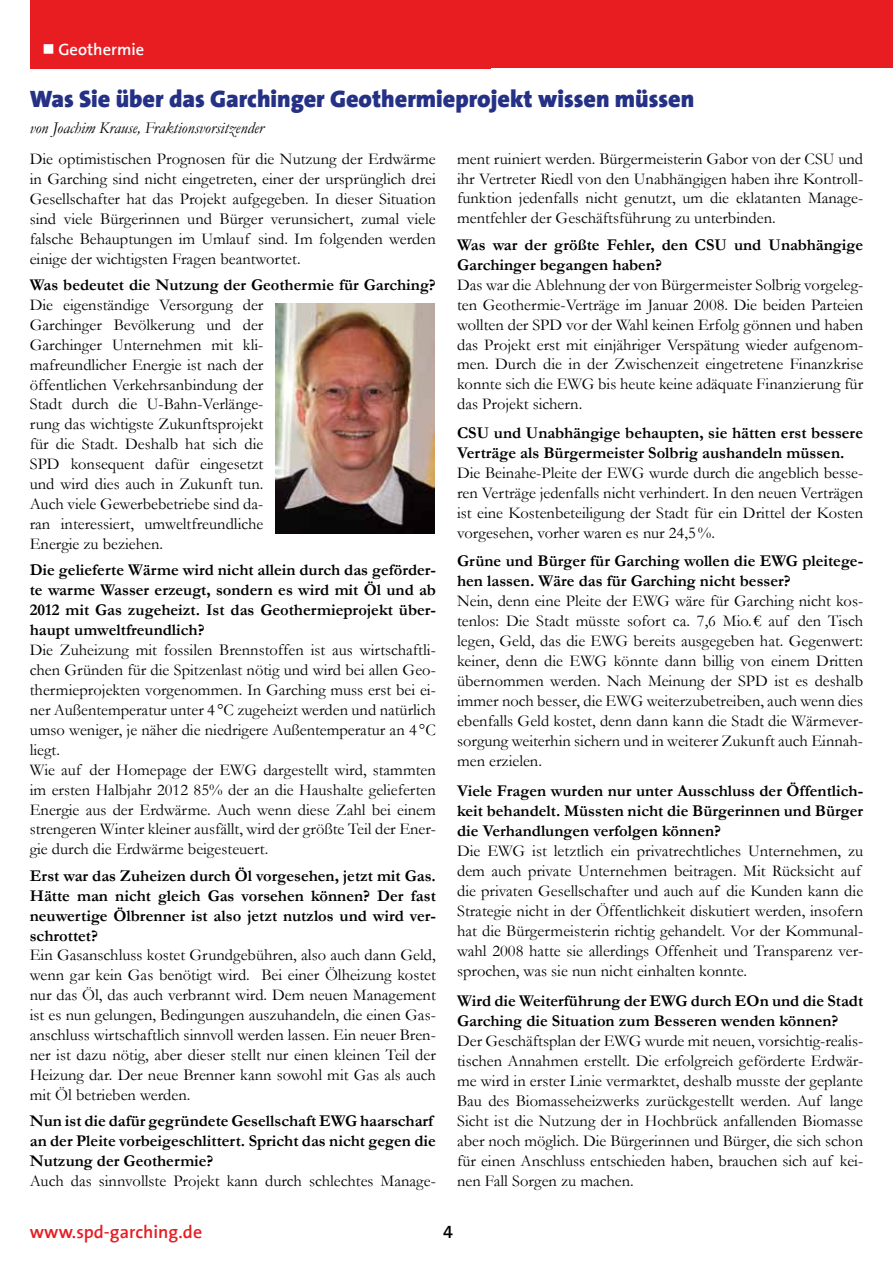
<style>
.page{position:relative;width:893px;height:1263px;background:#fff}
.page>*{position:absolute;margin:0;border:0;box-sizing:border-box;transform-origin:0 0}
.t1{font:900 24px "SPD The Sans";color:#243185}
.t2{font:700 18px "SPD2002 The Sans";color:#e71d22}
.t3{font:700 18px "SPD2002 The Sans";color:#000}
.t4{font:16.5px/20px "Garamond";color:#000;text-align:justify}
.t5{font:700 16.5px/20px "Garamond";color:#000}
.t6{font:italic 16.5px "Garamond";color:#000}
.t7{font:700 16.5px "SPD2002 The Sans";color:#fff}
</style>
<div class="page">
<div style="left:457px;top:0;width:436px;height:68px;background:#e71d22"></div>
<div style="left:30px;top:0;width:460px;height:68px;background:#e71d22"></div>
<img style="left:275px;top:304px;width:159px;height:229px">
<p class="t7" style="left:43px;top:40px;width:103px">■ Geothermie</p>
<h1 class="t1" style="left:30px;top:84px;width:666px">Was Sie über das Garchinger Geothermieprojekt wissen müssen</h1>
<p class="t6" style="left:30px;top:117px;width:236px">von Joachim Krause, Fraktionsvorsitzender</p>
<p class="t4" style="left:30px;top:148px;width:408px">Die optimistischen Prognosen für die Nutzung der Erdwärme in Garching sind nicht eingetreten, einer der ursprünglich drei Gesellschafter hat das Projekt aufgegeben. In dieser Situation sind viele Bürgerinnen und Bürger verunsichert, zumal viele falsche Behauptungen im Umlauf sind. Im folgenden werden einige der wichtigsten Fragen beantwortet.</p>
<p class="t5" style="left:30px;top:275px;width:408px">Was bedeutet die Nutzung der Geothermie für Garching?</p>
<p class="t4" style="left:30px;top:294px;width:235px">Die eigenständige Versorgung der Garchinger Bevölkerung und der Garchinger Unternehmen mit kli&shy;mafreundlicher Energie ist nach der öffentlichen Verkehrsanbindung der Stadt durch die U-Bahn-Verlänge&shy;rung das wichtigste Zukunftsprojekt für die Stadt. Deshalb hat sich die SPD konsequent dafür eingesetzt und wird dies auch in Zukunft tun.<br>Auch viele Gewerbebetriebe sind da&shy;ran interessiert, umweltfreundliche Energie zu beziehen.</p>
<p class="t5" style="left:30px;top:560px;width:408px;text-align:justify">Die gelieferte Wärme wird nicht allein durch das geförder&shy;te warme Wasser erzeugt, sondern es wird mit Öl und ab 2012 mit Gas zugeheizt. Ist das Geothermieprojekt über&shy;haupt umweltfreundlich?</p>
<p class="t4" style="left:30px;top:639px;width:408px;text-align:left">Die Zuheizung mit fossilen Brennstoffen ist aus wirtschaftli&shy;chen Gründen für die Spitzenlast nötig und wird bei allen Geo&shy;thermieprojekten vorgenommen. In Garching muss erst bei ei&shy;ner Außentemperatur unter 4 °C zugeheizt werden und natürlich umso weniger, je näher die niedrigere Außentemperatur an 4 °C liegt.<br>Wie auf der Homepage der EWG dargestellt wird, stammten im ersten Halbjahr 2012 85% der an die Haushalte gelieferten Energie aus der Erdwärme. Auch wenn diese Zahl bei einem strengeren Winter kleiner ausfällt, wird der größte Teil der Ener&shy;gie durch die Erdwärme beigesteuert.</p>
<p class="t5" style="left:30px;top:866px;width:408px;text-align:justify">Erst war das Zuheizen durch Öl vorgesehen, jetzt mit Gas.<br>Hätte man nicht gleich Gas vorsehen können? Der fast neuwertige Ölbrenner ist also jetzt nutzlos und wird ver&shy;schrottet?</p>
<p class="t4" style="left:30px;top:945px;width:408px">Ein Gasanschluss kostet Grundgebühren, also auch dann Geld, wenn gar kein Gas benötigt wird. Bei einer Ölheizung kostet nur das Öl, das auch verbrannt wird. Dem neuen Management ist es nun gelungen, Bedingungen auszuhandeln, die einen Gas&shy;anschluss wirtschaftlich sinnvoll werden lassen. Ein neuer Bren&shy;ner ist dazu nötig, aber dieser stellt nur einen kleinen Teil der Heizung dar. Der neue Brenner kann sowohl mit Gas als auch mit Öl betrieben werden.</p>
<p class="t5" style="left:30px;top:1111px;width:408px">Nun ist die dafür gegründete Gesellschaft EWG haarscharf an der Pleite vorbeigeschlittert. Spricht das nicht gegen die<br>Nutzung der Geothermie?</p>
<p class="t4" style="left:30px;top:1170px;width:408px">Auch das sinnvollste Projekt kann durch schlechtes Manage-</p>
<p class="t4" style="left:457px;top:148px;width:408px">ment ruiniert werden. Bürgermeisterin Gabor von der CSU und ihr Vertreter Riedl von den Unabhängigen haben ihre Kontroll&shy;funktion jedenfalls nicht genutzt, um die eklatanten Manage&shy;mentfehler der Geschäftsführung zu unterbinden.</p>
<p class="t5" style="left:457px;top:235px;width:408px">Was war der größte Fehler, den CSU und Unabhängige<br>Garchinger begangen haben?</p>
<p class="t4" style="left:457px;top:274px;width:408px">Das war die Ablehnung der von Bürgermeister Solbrig vorgeleg&shy;ten Geothermie-Verträge im Januar 2008. Die beiden Parteien wollten der SPD vor der Wahl keinen Erfolg gönnen und haben das Projekt erst mit einjähriger Verspätung wieder aufgenom&shy;men. Durch die in der Zwischenzeit eingetretene Finanzkrise konnte sich die EWG bis heute keine adäquate Finanzierung für das Projekt sichern.</p>
<p class="t5" style="left:457px;top:423px;width:408px">CSU und Unabhängige behaupten, sie hätten erst bessere<br>Verträge als Bürgermeister Solbrig aushandeln müssen.</p>
<p class="t4" style="left:457px;top:462px;width:408px">Die Beinahe-Pleite der EWG wurde durch die angeblich besse&shy;ren Verträge jedenfalls nicht verhindert. In den neuen Verträgen ist eine Kostenbeteiligung der Stadt für ein Drittel der Kosten vorgesehen, vorher waren es nur 24,5%.</p>
<p class="t5" style="left:457px;top:551px;width:408px">Grüne und Bürger für Garching wollen die EWG pleitege&shy;hen lassen. Wäre das für Garching nicht besser?</p>
<p class="t4" style="left:457px;top:590px;width:408px">Nein, denn eine Pleite der EWG wäre für Garching nicht kos&shy;tenlos: Die Stadt müsste sofort ca. 7,6 Mio. € auf den Tisch legen, Geld, das die EWG bereits ausgegeben hat. Gegenwert: keiner, denn die EWG könnte dann billig von einem Dritten übernommen werden. Nach Meinung der SPD ist es deshalb immer noch besser, die EWG weiterzubetreiben, auch wenn dies ebenfalls Geld kostet, denn dann kann die Stadt die Wärmever&shy;sorgung weiterhin sichern und in weiterer Zukunft auch Einnah&shy;men erzielen.</p>
<p class="t5" style="left:457px;top:781px;width:408px;text-align:justify">Viele Fragen wurden nur unter Ausschluss der Öffentlich&shy;keit behandelt. Müssten nicht die Bürgerinnen und Bürger die Verhandlungen verfolgen können?</p>
<p class="t4" style="left:457px;top:840px;width:408px;text-align:left">Die EWG ist letztlich ein privatrechtliches Unternehmen, zu dem auch private Unternehmen beitragen. Mit Rücksicht auf die privaten Gesellschafter und auch auf die Kunden kann die Strategie nicht in der Öffentlichkeit diskutiert werden, insofern hat die Bürgermeisterin richtig gehandelt. Vor der Kommunal&shy;wahl 2008 hatte sie allerdings Offenheit und Transparenz ver&shy;sprochen, was sie nun nicht einhalten konnte.</p>
<p class="t5" style="left:457px;top:991px;width:408px">Wird die Weiterführung der EWG durch EOn und die Stadt<br>Garching die Situation zum Besseren wenden können?</p>
<p class="t4" style="left:457px;top:1031px;width:408px">Der Geschäftsplan der EWG wurde mit neuen, vorsichtig-realis&shy;tischen Annahmen erstellt. Die erfolgreich geförderte Erdwär&shy;me wird in erster Linie vermarktet, deshalb musste der geplante Bau des Biomasseheizwerks zurückgestellt werden. Auf lange Sicht ist die Nutzung der in Hochbrück anfallenden Biomasse aber noch möglich. Die Bürgerinnen und Bürger, die sich schon für einen Anschluss entschieden haben, brauchen sich auf kei&shy;nen Fall Sorgen zu machen.</p>
<p class="t2" style="left:30px;top:1222px;width:174px">www.spd-garching.de</p>
<p class="t3" style="left:443px;top:1222px;width:11px">4</p>
</div>
